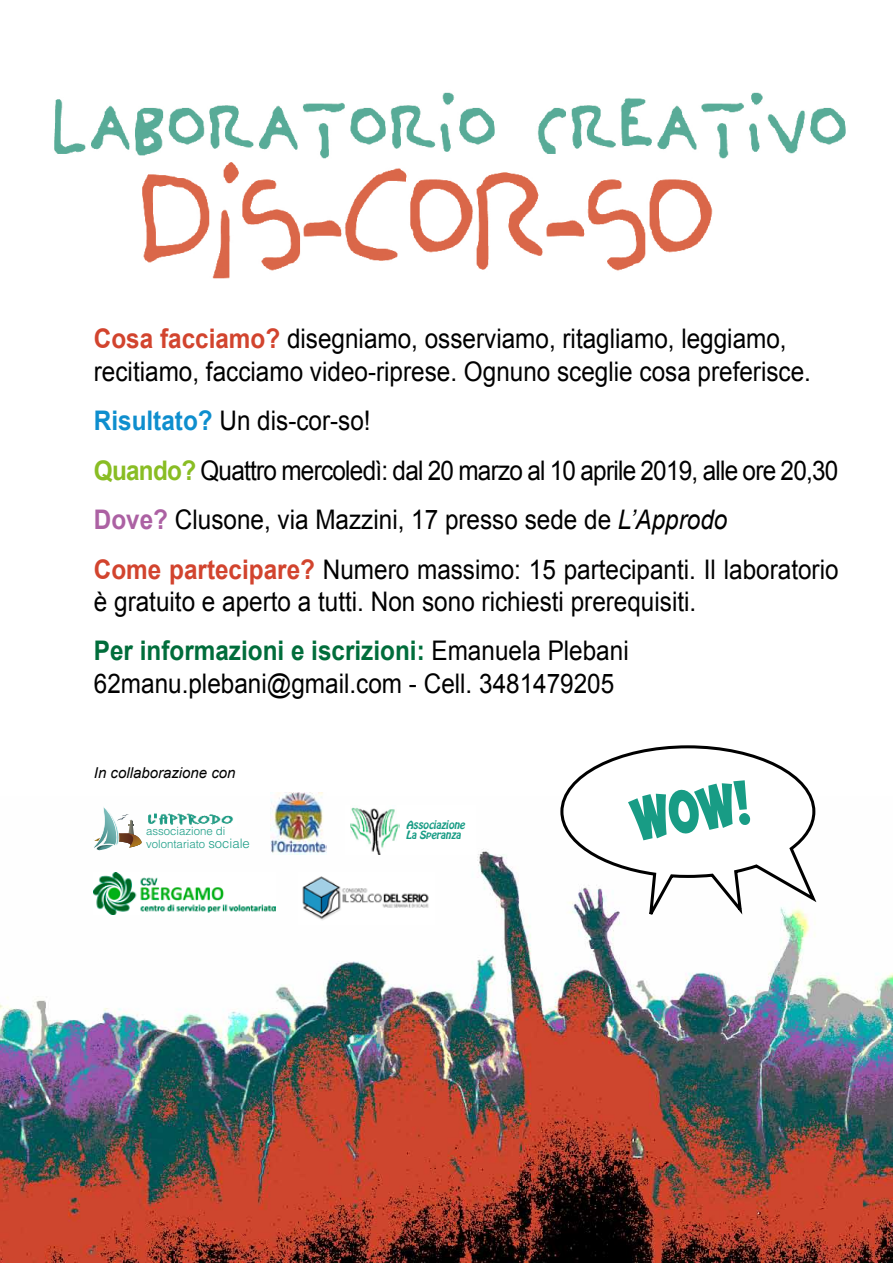
<style>
.page{position:relative;width:893px;height:1263px;background:#fff}
.page>*{position:absolute;margin:0;border:0;box-sizing:border-box;transform-origin:0 0}
.t1{font:27px/49.3px "Arial";color:#000;scale:.9 1}
.t2{font:italic 15px "Arial";color:#000}
.t3{font:italic 12px/10.1px "Hobo";color:#189c85}
.t4{font:300 11.4px/13px "Helvetica";color:#189c85}
.s1{font-weight:700;color:#d2442e}
.s2{font-weight:700;color:#0e8ece}
.s3{font-weight:700;color:#89bd24}
.s4{font-weight:700;color:#ac61a3}
.s5{font-style:italic}
.s6{font-weight:700;color:#006d3b}
.s7{font-size:13.05px}
</style>
<div class="page">
<img style="left:0;top:799px;width:893px;height:464px">
<img style="left:271px;top:793px;width:55px;height:62px">
<img style="left:299px;top:872px;width:135px;height:52px">
<svg style="left:94px;top:805px;width:50px;height:45px"></svg>
<img style="left:146px;top:813px;width:90px;height:13px">
<div style="left:346px;top:805px;width:130px;height:50px;background:#fff"></div>
<img style="left:350px;top:807px;width:49px;height:48px">
<svg style="left:559px;top:745px;width:261px;height:183px"></svg>
<svg style="left:562px;top:747px;width:252px;height:167px"></svg>
<img style="left:54px;top:92px;width:792px;height:67px">
<img style="left:142px;top:162px;width:571px;height:117px">
<img style="left:94px;top:872px;width:182px;height:43px">
<p class="t1" style="left:94px;top:323px;width:798px;line-height:32.4px"><span class="s1">Cosa facciamo?</span> disegniamo, osserviamo, ritagliamo, leggiamo, recitiamo, facciamo video-riprese. Ognuno sceglie cosa preferisce.</p>
<p class="t1" style="left:94px;top:396px;width:829px"><span class="s2">Risultato?</span> Un dis-cor-so!<br><span class="s3">Quando?</span> Quattro mercoledì: dal 20 marzo al 10 aprile 2019, alle ore 20,30<br><span class="s4">Dove?</span> Clusone, via Mazzini, 17 presso sede de <span class="s5">L’Approdo<br></span><span class="s1">Come partecipare?</span> Numero massimo: 15 partecipanti. Il laboratorio</p>
<p class="t1" style="left:94px;top:577px;width:671px">è gratuito e aperto a tutti. Non sono richiesti prerequisiti.<br><span class="s6">Per informazioni e iscrizioni:</span> Emanuela Plebani</p>
<p class="t1" style="left:94px;top:659px;width:580px">62manu.plebani@gmail.com - Cell. 3481479205</p>
<p class="t2" style="left:94px;top:763px;width:143px">In collaborazione con</p>
<p class="t4" style="left:146px;top:825px;width:105px">associazione di volontariato <span class="s7">sociale</span></p>
<p class="t3" style="left:406px;top:819px;width:60px">Associazione<br>La Speranza</p>
</div>
